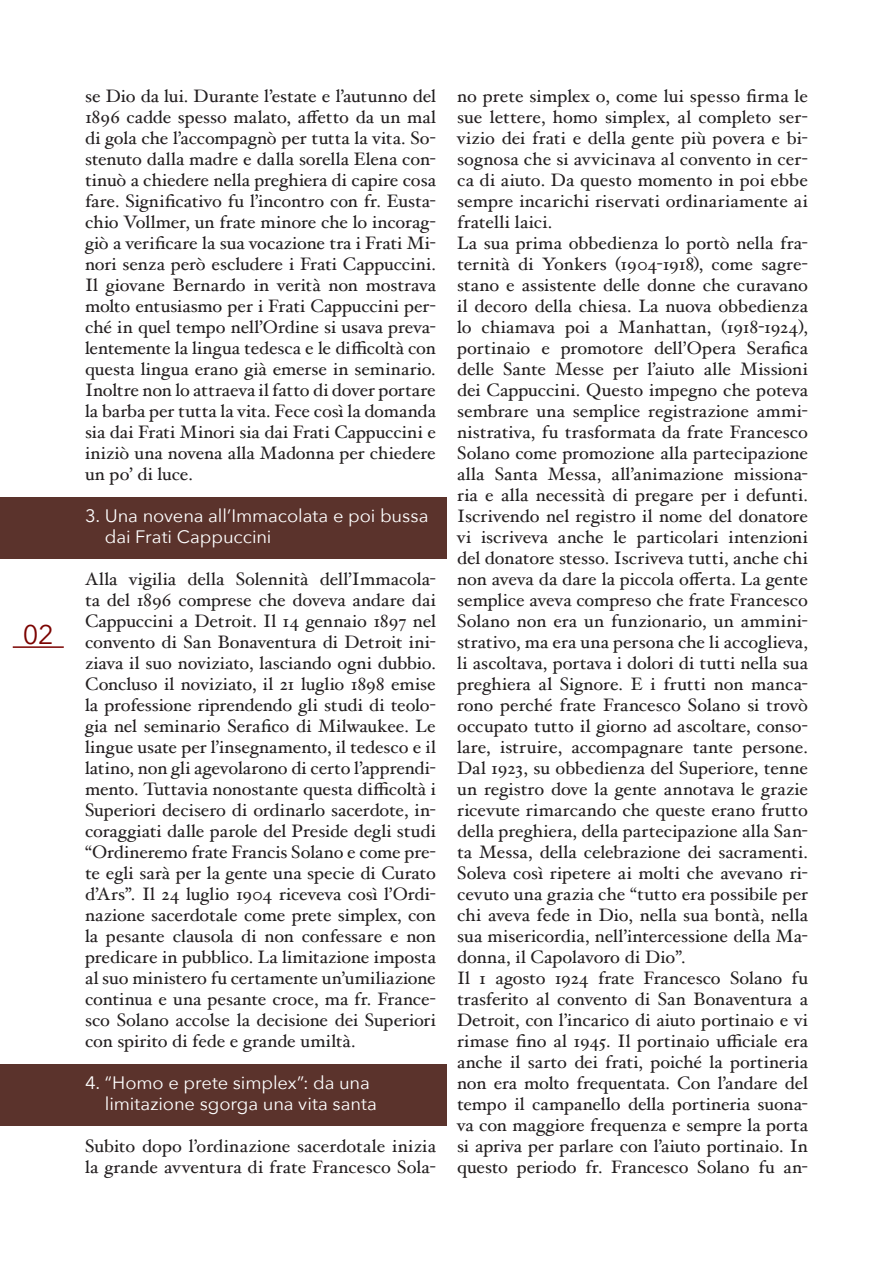
<style>
.page{position:relative;width:893px;height:1263px;background:#fff}
.page>*{position:absolute;margin:0;border:0;box-sizing:border-box;transform-origin:0 0}
.t1{font:27px "Avenir Next";color:#7b0300}
.Paragrafo{font:18px/21px "Hoefler Text";color:#231f20;text-align:justify}
.Paragrafo-2{font:18px/21px "Avenir Next";letter-spacing:-.005em;color:#fff}
</style>
<div class="page">
<hr style="left:13px;top:646px;width:51px;height:2px;background:#7b0300">
<div style="left:0;top:497px;width:446px;height:62px;background:#5b332c"></div>
<div style="left:0;top:1064px;width:446px;height:61px;background:#5b332c"></div>
<p class="t1" style="left:23px;top:611px;width:32px">02</p>
<p class="Paragrafo" style="left:85px;top:85px;width:352px">se Dio da lui. Durante l’estate e l’autunno del 1896 cadde spesso malato, affetto da un mal di gola che l’accompagnò per tutta la vita. So&shy;stenuto dalla madre e dalla sorella Elena con&shy;tinuò a chiedere nella preghiera di capire cosa fare. Significativo fu l’incontro con fr. Eusta&shy;chio Vollmer, un frate minore che lo incorag&shy;giò a verificare la sua vocazione tra i Frati Mi&shy;nori senza però escludere i Frati Cappuccini.<br>Il giovane Bernardo in verità non mostrava molto entusiasmo per i Frati Cappuccini per&shy;ché in quel tempo nell’Ordine si usava preva&shy;lentemente la lingua tedesca e le difficoltà con questa lingua erano già emerse in seminario.<br>Inoltre non lo attraeva il fatto di dover portare la barba per tutta la vita. Fece così la domanda sia dai Frati Minori sia dai Frati Cappuccini e iniziò una novena alla Madonna per chiedere un po’ di luce.</p>
<p class="Paragrafo-2" style="left:105px;top:504px;width:325px;text-indent:-20px">3. Una novena all’Immacolata e poi bussa dai Frati Cappuccini</p>
<p class="Paragrafo" style="left:85px;top:568px;width:352px">Alla vigilia della Solennità dell’Immacola&shy;ta del 1896 comprese che doveva andare dai Cappuccini a Detroit. Il 14 gennaio 1897 nel convento di San Bonaventura di Detroit ini&shy;ziava il suo noviziato, lasciando ogni dubbio.<br>Concluso il noviziato, il 21 luglio 1898 emise la professione riprendendo gli studi di teolo&shy;gia nel seminario Serafico di Milwaukee. Le lingue usate per l’insegnamento, il tedesco e il latino, non gli agevolarono di certo l’apprendi&shy;mento. Tuttavia nonostante questa difficoltà i Superiori decisero di ordinarlo sacerdote, in&shy;coraggiati dalle parole del Preside degli studi “Ordineremo frate Francis Solano e come pre&shy;te egli sarà per la gente una specie di Curato d’Ars”. Il 24 luglio 1904 riceveva così l’Ordi&shy;nazione sacerdotale come prete simplex, con la pesante clausola di non confessare e non predicare in pubblico. La limitazione imposta al suo ministero fu certamente un’umiliazione continua e una pesante croce, ma fr. France&shy;sco Solano accolse la decisione dei Superiori con spirito di fede e grande umiltà.</p>
<p class="Paragrafo-2" style="left:105px;top:1071px;width:274px;text-indent:-20px">4. “Homo e prete simplex”: da una limitazione sgorga una vita santa</p>
<p class="Paragrafo" style="left:85px;top:1135px;width:352px">Subito dopo l’ordinazione sacerdotale inizia la grande avventura di frate Francesco Sola-</p>
<p class="Paragrafo" style="left:457px;top:85px;width:352px">no prete simplex o, come lui spesso firma le sue lettere, homo simplex, al completo ser&shy;vizio dei frati e della gente più povera e bi&shy;sognosa che si avvicinava al convento in cer&shy;ca di aiuto. Da questo momento in poi ebbe sempre incarichi riservati ordinariamente ai fratelli laici.</p>
<p class="Paragrafo" style="left:457px;top:232px;width:352px">La sua prima obbedienza lo portò nella fra&shy;ternità di Yonkers (1904-1918), come sagre&shy;stano e assistente delle donne che curavano il decoro della chiesa. La nuova obbedienza lo chiamava poi a Manhattan, (1918-1924), portinaio e promotore dell’Opera Serafica delle Sante Messe per l’aiuto alle Missioni dei Cappuccini. Questo impegno che poteva sembrare una semplice registrazione ammi&shy;nistrativa, fu trasformata da frate Francesco Solano come promozione alla partecipazione alla Santa Messa, all’animazione missiona&shy;ria e alla necessità di pregare per i defunti.<br>Iscrivendo nel registro il nome del donatore vi iscriveva anche le particolari intenzioni del donatore stesso. Iscriveva tutti, anche chi non aveva da dare la piccola offerta. La gente semplice aveva compreso che frate Francesco Solano non era un funzionario, un ammini&shy;strativo, ma era una persona che li accoglieva, li ascoltava, portava i dolori di tutti nella sua preghiera al Signore. E i frutti non manca&shy;rono perché frate Francesco Solano si trovò occupato tutto il giorno ad ascoltare, conso&shy;lare, istruire, accompagnare tante persone.<br>Dal 1923, su obbedienza del Superiore, tenne un registro dove la gente annotava le grazie ricevute rimarcando che queste erano frutto della preghiera, della partecipazione alla San&shy;ta Messa, della celebrazione dei sacramenti.<br>Soleva così ripetere ai molti che avevano ri&shy;cevuto una grazia che “tutto era possibile per chi aveva fede in Dio, nella sua bontà, nella sua misericordia, nell’intercessione della Ma&shy;donna, il Capolavoro di Dio”.</p>
<p class="Paragrafo" style="left:457px;top:967px;width:352px">Il 1 agosto 1924 frate Francesco Solano fu trasferito al convento di San Bonaventura a Detroit, con l’incarico di aiuto portinaio e vi rimase fino al 1945. Il portinaio ufficiale era anche il sarto dei frati, poiché la portineria non era molto frequentata. Con l’andare del tempo il campanello della portineria suona&shy;va con maggiore frequenza e sempre la porta si apriva per parlare con l’aiuto portinaio. In questo periodo fr. Francesco Solano fu an-</p>
</div>
